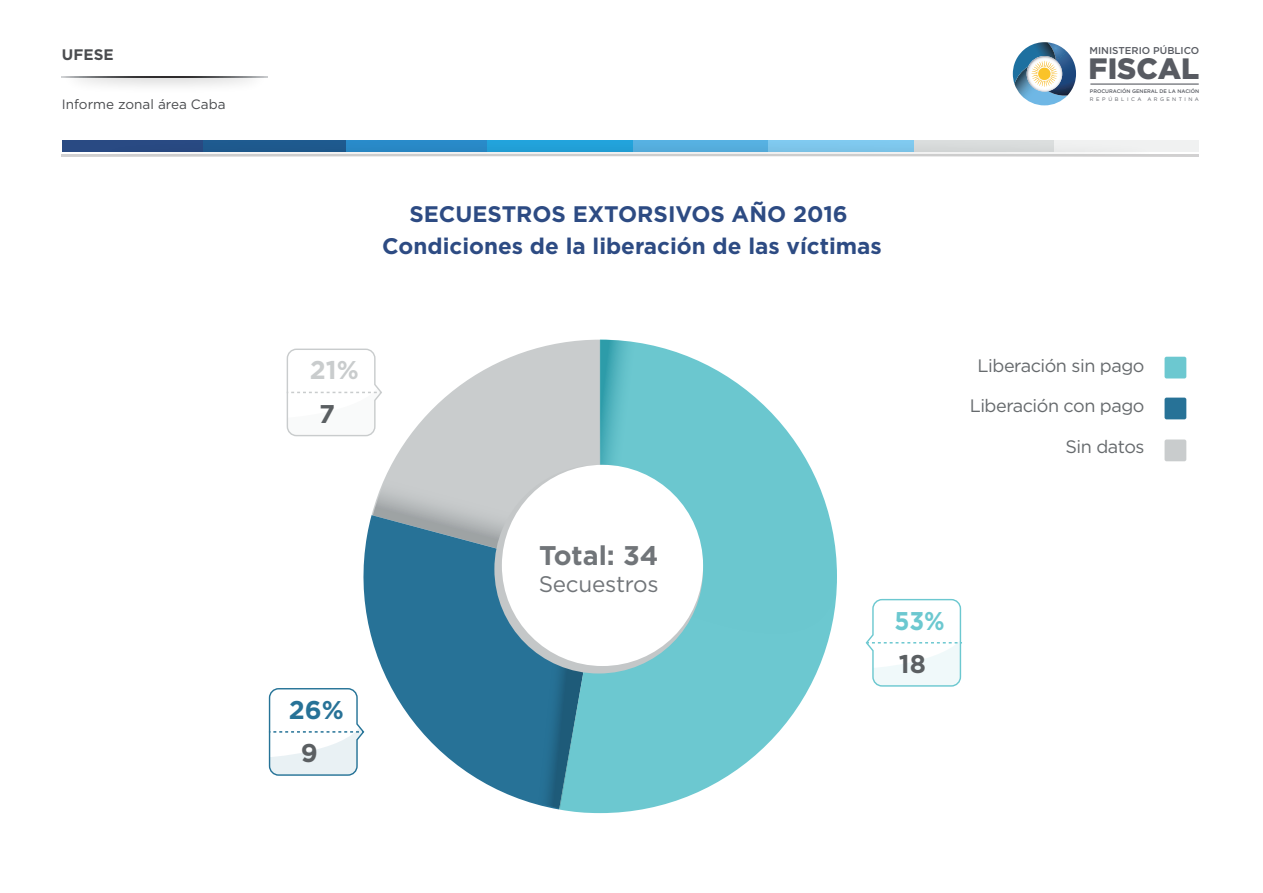
<style>
.page{position:relative;width:1263px;height:893px;background:#fff}
.page>*{position:absolute;margin:0;border:0;box-sizing:border-box;transform-origin:0 0}
.t1{font:900 29.4px "Gotham";color:#585b62}
.t2{font:700 27px "Gotham";color:#717579}
.t3{font:700 25.65px "Gotham";color:#5b5f62}
.t4{font:700 25.65px "Gotham";color:#c9cccd}
.t5{font:700 25.65px "Gotham";color:#277297}
.t6{font:700 25.65px "Gotham";color:#6cc8d0;scale:.93 1}
.t7{font:700 22.5px/31.5px "Gotham";color:#2d4b83;text-align:center}
.t8{font:22.5px "Gotham";letter-spacing:-.01em;color:#717579}
.t9{font:18px "Gotham";letter-spacing:-.025em;color:#666a6d}
.t10{font:700 15.3px "Gotham";color:#4a4c4f}
.t11{font:13.5px "Gotham";color:#4a4c4f}
.t12{font:500 9.9px "Gotham";color:#585b62}
.t13{font:500 5.1px "Gotham";color:#585b62}
.t14{font:5.1px "Gotham";letter-spacing:.49em;color:#585b62}
</style>
<div class="page">
<svg style="left:286px;top:348px;width:86px;height:89px"></svg>
<svg style="left:559px;top:634px;width:271px;height:179px;fill:#6cc8d0"></svg>
<div style="left:1164px;top:357px;width:22px;height:21px;background:#6cc8d0;border-radius:2px"></div>
<div style="left:1164px;top:398px;width:22px;height:21px;background:#277297;border-radius:2px"></div>
<div style="left:1164px;top:439px;width:22px;height:22px;background:#c9cccd;border-radius:2px"></div>
<svg style="left:268px;top:688px;width:96px;height:88px"></svg>
<svg style="left:663px;top:348px;width:174px;height:286px"></svg>
<svg style="left:364px;top:413px;width:236px;height:395px"></svg>
<svg style="left:865px;top:598px;width:97px;height:89px"></svg>
<svg style="left:373px;top:340px;width:290px;height:236px"></svg>
<div style="left:494px;top:465px;width:209px;height:208px;background:#c4c7c8;border-radius:50%"></div>
<div style="left:502px;top:465px;width:201px;height:201px;background:#fff;border-radius:50%"></div>
<div style="left:62px;top:140px;width:141px;height:11px;background:#294a83"></div>
<div style="left:1054px;top:140px;width:144px;height:11px;background:#f0f1f1"></div>
<img style="left:95px;top:105px;width:1087px;height:49px">
<svg style="left:62px;top:155px;width:1136px;height:2px"></svg>
<hr style="left:62px;top:154px;width:1136px;height:1px;background:#cdcdcd">
<svg style="left:1013px;top:42px;width:63px;height:63px"></svg>
<hr style="left:1090px;top:84px;width:109px;height:1px;background:#585b62">
<svg style="left:62px;top:77px;width:205px;height:1px"></svg>
<p class="t10" style="left:62px;top:45px;width:53px">UFESE</p>
<p class="t11" style="left:62px;top:95px;width:165px">Informe zonal área Caba</p>
<p class="t7" style="left:382px;top:198px;width:501px">SECUESTROS EXTORSIVOS AÑO 2016<br>Condiciones de la liberación de las víctimas</p>
<p class="t12" style="left:1089px;top:44px;width:111px">MINISTERIO PÚBLICO</p>
<h1 class="t1" style="left:1088px;top:48px;width:112px">FISCAL</h1>
<p class="t13" style="left:1090px;top:87px;width:111px">PROCURACIÓN GENERAL DE LA NACIÓN</p>
<p class="t14" style="left:1090px;top:96px;width:111px">REPÚBLICA ARGENTINA</p>
<p class="t4" style="left:310px;top:353px;width:50px">21%</p>
<p class="t3" style="left:319px;top:397px;width:17px">7</p>
<p class="t5" style="left:289px;top:693px;width:57px">26%</p>
<p class="t3" style="left:301px;top:736px;width:18px">9</p>
<p class="t2" style="left:539px;top:538px;width:121px">Total: 34</p>
<p class="t8" style="left:539px;top:570px;width:121px">Secuestros</p>
<p class="t9" style="left:977px;top:354px;width:168px">Liberación sin pago</p>
<p class="t9" style="left:970px;top:394px;width:176px">Liberación con pago</p>
<p class="t9" style="left:1065px;top:435px;width:81px">Sin datos</p>
<p class="t6" style="left:894px;top:604px;width:56px">53%</p>
<p class="t3" style="left:899px;top:647px;width:28px">18</p>
</div>
